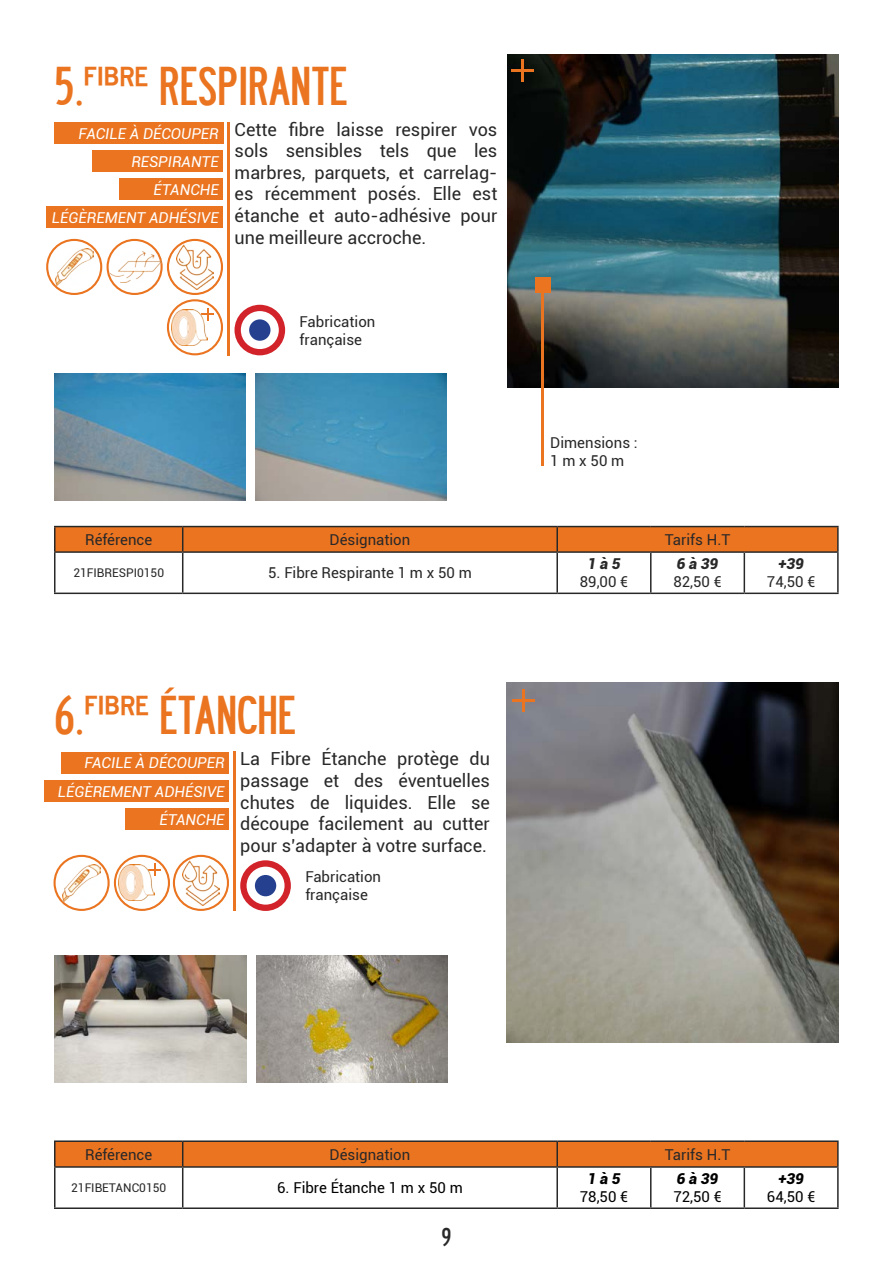
<style>
.page{position:relative;width:893px;height:1263px;background:#fff}
.page>*{position:absolute;margin:0;border:0;box-sizing:border-box;transform-origin:0 0}
.t1{font:48px "Roadway";color:#ea7420}
.t2{font:22.5px "Roadway";color:#292829}
.t3{font:18px/21.6px "Roboto";color:#292829;text-align:justify}
.t4{font:15px/18px "Roboto";color:#292829}
.t5{font:italic 15px "Roboto";color:#fff}
.t6{font:15px "Roboto";color:#000}
.t7{font:italic 900 15px "Roboto";color:#292829}
.t8{font:italic 900 15px "Roboto";color:#000}
.t9{font:12px "Roboto";color:#292829}
</style>
<div class="page">
<img style="left:255px;top:374px;width:191px;height:126px">
<img style="left:507px;top:54px;width:332px;height:333px">
<hr style="left:512px;top:69px;width:22px;height:3px;background:#ea7420">
<hr style="left:521px;top:59px;width:3px;height:23px;background:#ea7420">
<img style="left:506px;top:683px;width:333px;height:360px">
<hr style="left:512px;top:699px;width:23px;height:3px;background:#ea7420">
<hr style="left:522px;top:689px;width:3px;height:23px;background:#ea7420">
<hr style="left:541px;top:293px;width:3px;height:173px;background:#ea7420">
<div style="left:535px;top:278px;width:15px;height:15px;background:#ea7420"></div>
<img style="left:54px;top:374px;width:191px;height:126px">
<hr style="left:233px;top:752px;width:3px;height:159px;background:#ea7420">
<div style="left:61px;top:752px;width:168px;height:22px;background:#ea7420"></div>
<div style="left:125px;top:808px;width:104px;height:22px;background:#ea7420"></div>
<div style="left:45px;top:780px;width:184px;height:22px;background:#ea7420"></div>
<div style="left:54px;top:855px;width:56px;height:56px;border:2px solid #ea7420;border-radius:50%"></div>
<img style="left:63px;top:865px;width:38px;height:36px">
<svg style="left:154px;top:864px;width:7px;height:12px"></svg>
<div style="left:114px;top:855px;width:56px;height:56px;border:2px solid #ea7420;border-radius:50%"></div>
<img style="left:119px;top:865px;width:36px;height:36px">
<div style="left:173px;top:855px;width:56px;height:56px;border:2px solid #ea7420;border-radius:50%"></div>
<img style="left:182px;top:860px;width:38px;height:45px">
<img style="left:55px;top:955px;width:191px;height:127px">
<img style="left:257px;top:955px;width:191px;height:127px">
<hr style="left:227px;top:122px;width:3px;height:233px;background:#ea7420">
<div style="left:54px;top:122px;width:169px;height:22px;background:#ea7420"></div>
<div style="left:120px;top:178px;width:103px;height:22px;background:#ea7420"></div>
<div style="left:93px;top:150px;width:130px;height:22px;background:#ea7420"></div>
<div style="left:46px;top:206px;width:177px;height:22px;background:#ea7420"></div>
<div style="left:46px;top:239px;width:56px;height:56px;border:2px solid #ea7420;border-radius:50%"></div>
<img style="left:55px;top:249px;width:38px;height:36px">
<div style="left:167px;top:239px;width:56px;height:56px;border:2px solid #ea7420;border-radius:50%"></div>
<img style="left:176px;top:244px;width:38px;height:45px">
<div style="left:107px;top:239px;width:56px;height:56px;border:2px solid #ea7420;border-radius:50%"></div>
<img style="left:111px;top:251px;width:50px;height:32px">
<svg style="left:207px;top:308px;width:7px;height:13px"></svg>
<div style="left:167px;top:299px;width:56px;height:56px;border:2px solid #ea7420;border-radius:50%"></div>
<img style="left:172px;top:309px;width:36px;height:36px">
<hr style="left:54px;top:526px;width:129px;height:1px;background:#292829">
<hr style="left:54px;top:527px;width:2px;height:24px;background:#292829">
<svg style="left:55px;top:526px;width:782px;height:67px"></svg>
<hr style="left:557px;top:526px;width:94px;height:1px;background:#292829">
<hr style="left:556px;top:527px;width:2px;height:24px;background:#292829">
<hr style="left:651px;top:526px;width:93px;height:1px;background:#292829">
<hr style="left:744px;top:526px;width:95px;height:1px;background:#292829">
<hr style="left:837px;top:527px;width:2px;height:24px;background:#292829">
<hr style="left:54px;top:551px;width:129px;height:2px;background:#292829">
<hr style="left:54px;top:553px;width:2px;height:40px;background:#292829">
<hr style="left:183px;top:551px;width:374px;height:2px;background:#292829">
<hr style="left:182px;top:553px;width:1px;height:40px;background:#292829">
<hr style="left:557px;top:551px;width:94px;height:2px;background:#292829">
<hr style="left:556px;top:553px;width:2px;height:40px;background:#292829">
<hr style="left:651px;top:551px;width:93px;height:2px;background:#292829">
<hr style="left:650px;top:553px;width:1px;height:40px;background:#292829">
<hr style="left:744px;top:551px;width:95px;height:2px;background:#292829">
<hr style="left:744px;top:553px;width:1px;height:40px;background:#292829">
<hr style="left:837px;top:553px;width:2px;height:40px;background:#292829">
<hr style="left:54px;top:593px;width:129px;height:1px;background:#292829">
<hr style="left:183px;top:593px;width:374px;height:1px;background:#292829">
<hr style="left:557px;top:593px;width:94px;height:1px;background:#292829">
<hr style="left:651px;top:593px;width:93px;height:1px;background:#292829">
<hr style="left:744px;top:593px;width:95px;height:1px;background:#292829">
<svg style="left:56px;top:1142px;width:781px;height:65px"></svg>
<hr style="left:556px;top:1142px;width:2px;height:24px;background:#292829">
<hr style="left:182px;top:1168px;width:1px;height:39px;background:#292829">
<hr style="left:556px;top:1168px;width:2px;height:39px;background:#292829">
<hr style="left:650px;top:1168px;width:1px;height:39px;background:#292829">
<hr style="left:744px;top:1168px;width:1px;height:39px;background:#292829">
<hr style="left:54px;top:1140px;width:129px;height:2px;background:#292829">
<hr style="left:54px;top:1142px;width:2px;height:24px;background:#292829">
<hr style="left:183px;top:1140px;width:374px;height:2px;background:#292829">
<hr style="left:557px;top:1140px;width:94px;height:2px;background:#292829">
<hr style="left:651px;top:1140px;width:93px;height:2px;background:#292829">
<hr style="left:744px;top:1140px;width:95px;height:2px;background:#292829">
<hr style="left:837px;top:1142px;width:2px;height:24px;background:#292829">
<hr style="left:54px;top:1166px;width:129px;height:2px;background:#292829">
<hr style="left:54px;top:1168px;width:2px;height:39px;background:#292829">
<hr style="left:183px;top:1166px;width:374px;height:2px;background:#292829">
<hr style="left:557px;top:1166px;width:94px;height:2px;background:#292829">
<hr style="left:651px;top:1166px;width:93px;height:2px;background:#292829">
<hr style="left:744px;top:1166px;width:95px;height:2px;background:#292829">
<hr style="left:837px;top:1168px;width:2px;height:39px;background:#292829">
<hr style="left:54px;top:1207px;width:129px;height:2px;background:#292829">
<hr style="left:183px;top:1207px;width:374px;height:2px;background:#292829">
<hr style="left:557px;top:1207px;width:94px;height:2px;background:#292829">
<hr style="left:651px;top:1207px;width:93px;height:2px;background:#292829">
<hr style="left:744px;top:1207px;width:95px;height:2px;background:#292829">
<div style="left:234px;top:305px;width:51px;height:50px;background:#d2232a;border-radius:50%"></div>
<div style="left:241px;top:311px;width:38px;height:38px;background:#fff;border-radius:50%"></div>
<div style="left:249px;top:319px;width:21px;height:22px;background:#25408f;border-radius:50%"></div>
<svg style="left:240px;top:860px;width:51px;height:51px"></svg>
<div style="left:247px;top:867px;width:38px;height:38px;background:#fff;border-radius:50%"></div>
<div style="left:255px;top:875px;width:21px;height:21px;background:#25408f;border-radius:50%"></div>
<h1 class="t1" style="left:54px;top:54px;width:295px">5.fibre RESPIRANTE</h1>
<p class="t5" style="left:79px;top:123px;width:142px">FACILE À DÉCOUPER</p>
<p class="t5" style="left:131px;top:151px;width:89px">RESPIRANTE</p>
<p class="t5" style="left:154px;top:179px;width:67px">ÉTANCHE</p>
<p class="t5" style="left:52px;top:207px;width:168px">LÉGÈREMENT ADHÉSIVE</p>
<p class="t3" style="left:235px;top:118px;width:264px">Cette fibre laisse respirer vos sols sensibles tels que les marbres, parquets, et carrelag&shy;es récemment posés. Elle est étanche et auto-adhésive pour une meilleure accroche.</p>
<p class="t4" style="left:300px;top:312px;width:77px">Fabrication française</p>
<p class="t4" style="left:550px;top:433px;width:89px">Dimensions :<br>1 m x 50 m</p>
<p class="t4" style="left:85px;top:530px;width:69px">Référence</p>
<p class="t4" style="left:330px;top:530px;width:82px">Désignation</p>
<p class="t4" style="left:665px;top:530px;width:67px">Tarifs H.T</p>
<p class="t9" style="left:73px;top:564px;width:92px">21FIBRESPI0150</p>
<p class="t4" style="left:268px;top:563px;width:205px">5. Fibre Respirante 1 m x 50 m</p>
<p class="t7" style="left:588px;top:553px;width:34px">1 à 5</p>
<p class="t4" style="left:580px;top:572px;width:50px">89,00 €</p>
<p class="t7" style="left:677px;top:553px;width:43px">6 à 39</p>
<p class="t4" style="left:673px;top:572px;width:50px">82,50 €</p>
<p class="t7" style="left:778px;top:553px;width:27px">+39</p>
<p class="t4" style="left:767px;top:572px;width:50px">74,50 €</p>
<h1 class="t1" style="left:54px;top:683px;width:244px">6.fibre ÉTANCHE</h1>
<p class="t3" style="left:240px;top:747px;width:251px">La Fibre Étanche protège du passage et des éventuelles chutes de liquides. Elle se découpe facilement au cutter pour s’adapter à votre surface.</p>
<p class="t5" style="left:84px;top:752px;width:142px">FACILE À DÉCOUPER</p>
<p class="t5" style="left:58px;top:781px;width:168px">LÉGÈREMENT ADHÉSIVE</p>
<p class="t5" style="left:159px;top:809px;width:67px">ÉTANCHE</p>
<p class="t4" style="left:305px;top:867px;width:77px">Fabrication française</p>
<p class="t4" style="left:85px;top:1145px;width:69px">Référence</p>
<p class="t4" style="left:330px;top:1145px;width:82px">Désignation</p>
<p class="t4" style="left:665px;top:1145px;width:67px">Tarifs H.T</p>
<p class="t9" style="left:71px;top:1179px;width:97px">21FIBETANC0150</p>
<p class="t6" style="left:277px;top:1177px;width:187px">6. Fibre Étanche 1 m x 50 m</p>
<p class="t8" style="left:588px;top:1168px;width:34px">1 à 5</p>
<p class="t6" style="left:580px;top:1186px;width:50px">78,50 €</p>
<p class="t8" style="left:677px;top:1168px;width:43px">6 à 39</p>
<p class="t6" style="left:673px;top:1186px;width:50px">72,50 €</p>
<p class="t2" style="left:441px;top:1222px;width:11px">9</p>
<p class="t8" style="left:778px;top:1168px;width:27px">+39</p>
<p class="t6" style="left:767px;top:1186px;width:50px">64,50 €</p>
</div>
